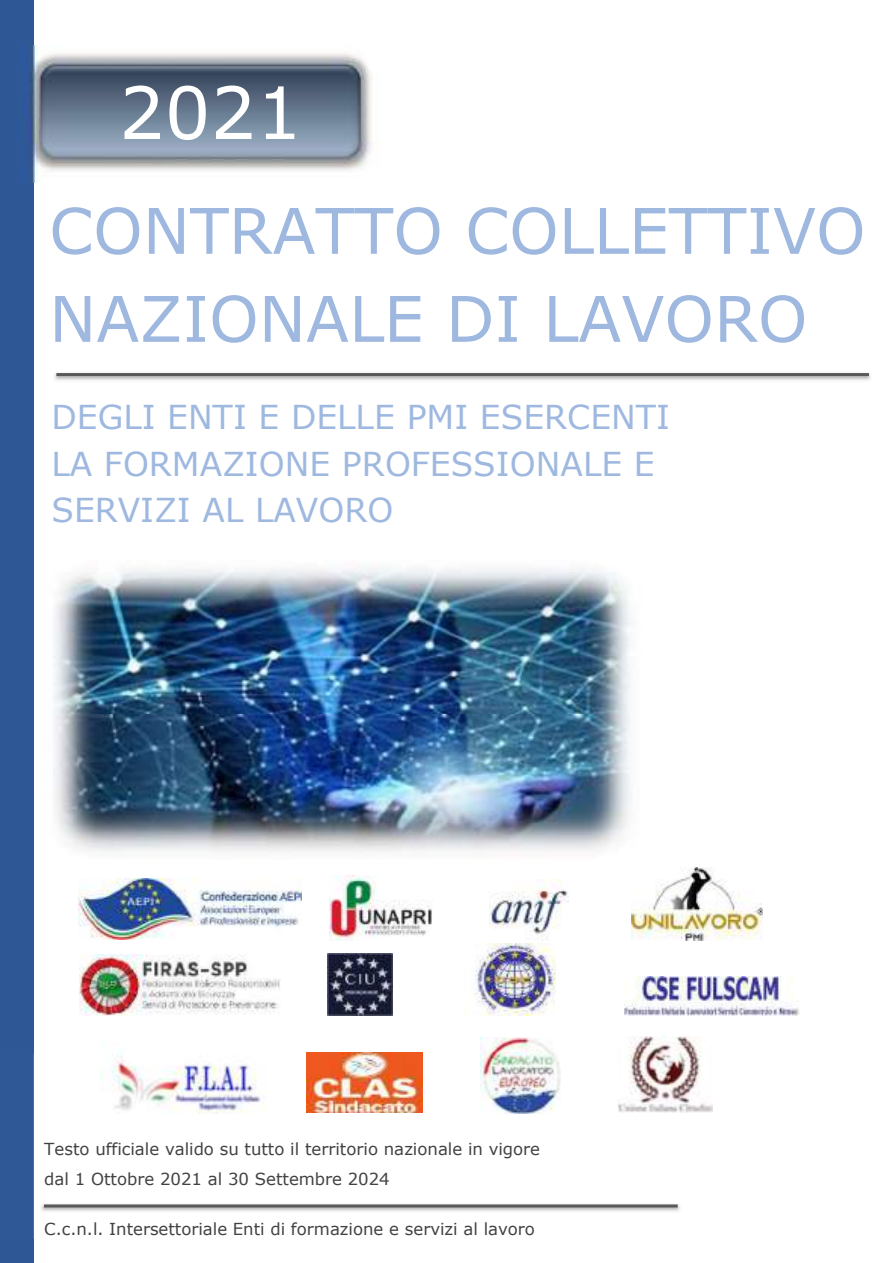
<style>
.page{position:relative;width:893px;height:1263px;background:#fff}
.page>*{position:absolute;margin:0;border:0;box-sizing:border-box;transform-origin:0 0}
.t1{font:72px "Verdana";color:#fff}
.t2{font:63px/88.1px "Verdana";color:#9eb8e0}
.t3{font:33px/46px "Verdana";color:#9eb8e0}
.t4{font:16.5px/30px "Verdana";letter-spacing:-.005em;color:#424242}
</style>
<div class="page">
<div style="left:0;top:0;width:34px;height:1263px;background:#2e5796"></div>
<img style="left:30px;top:45px;width:342px;height:137px">
<img style="left:41px;top:1204px;width:639px;height:7px">
<svg style="left:44px;top:1204px;width:633px;height:4px;background:#767676"></svg>
<hr style="left:56px;top:373px;width:813px;height:3px;background:#595959">
<img style="left:53px;top:566px;width:578px;height:286px">
<img style="left:79px;top:879px;width:222px;height:61px">
<img style="left:330px;top:876px;width:102px;height:64px">
<img style="left:489px;top:880px;width:79px;height:59px">
<img style="left:631px;top:867px;width:131px;height:73px">
<img style="left:79px;top:954px;width:201px;height:62px">
<img style="left:328px;top:953px;width:64px;height:63px">
<img style="left:475px;top:943px;width:80px;height:73px">
<img style="left:625px;top:977px;width:174px;height:39px">
<img style="left:100px;top:1054px;width:161px;height:59px">
<img style="left:306px;top:1052px;width:116px;height:61px">
<img style="left:480px;top:1038px;width:80px;height:75px">
<img style="left:618px;top:1036px;width:94px;height:76px">
<h1 class="t1" style="left:119px;top:63px;width:185px">2021</h1>
<h2 class="t2" style="left:49px;top:186px;width:818px">CONTRATTO COLLETTIVO<br>NAZIONALE DI LAVORO</h2>
<h3 class="t3" style="left:51px;top:394px;width:620px">DEGLI ENTI E DELLE PMI ESERCENTI<br>LA FORMAZIONE PROFESSIONALE E<br>SERVIZI AL LAVORO</h3>
<p class="t4" style="left:44px;top:1133px;width:497px">Testo ufficiale valido su tutto il territorio nazionale in vigore dal 1 Ottobre 2021 al 30 Settembre 2024</p>
<p class="t4" style="left:44px;top:1214px;width:492px">C.c.n.l. Intersettoriale Enti di formazione e servizi al lavoro</p>
</div>
